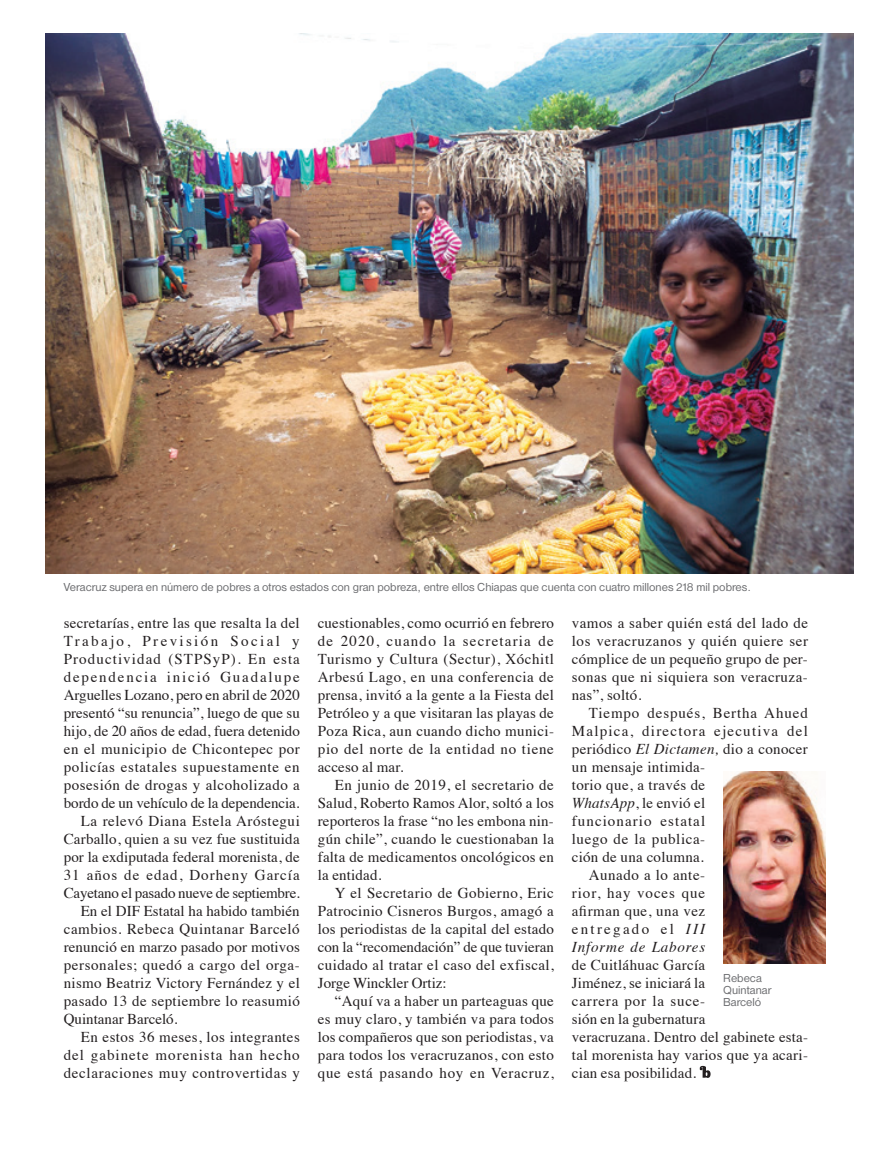
<style>
.page{position:relative;width:893px;height:1149px;background:#fff}
.page>*{position:absolute;margin:0;border:0;box-sizing:border-box;transform-origin:0 0}
.t1{font:15px/18px "Times";letter-spacing:.025em;color:#231f20;text-align:justify}
.t2{font:15px "Times";color:#231f20}
.t3{font:15px "Times";letter-spacing:.005em;color:#231f20}
.t4{font:15px "Times";letter-spacing:.045em;color:#231f20}
.t5{font:15px "Times";letter-spacing:.065em;color:#231f20}
.t6{font:15px "Times";letter-spacing:.07em;color:#231f20}
.t7{font:15px "Times";letter-spacing:.06em;color:#231f20}
.t8{font:15px "Times";letter-spacing:-.015em;color:#231f20}
.t9{font:15px "Times";letter-spacing:-.005em;color:#231f20}
.t10{font:15px "Times";letter-spacing:.08em;color:#231f20}
.t11{font:15px "Times";letter-spacing:.12em;color:#231f20}
.t12{font:15px "Times";letter-spacing:.16em;color:#231f20}
.t13{font:italic 15px "Times";letter-spacing:.055em;color:#231f20}
.t14{font:15px "Times";letter-spacing:.15em;color:#231f20}
.t15{font:12px/12px "Nimbus San D";color:#6c6d70}
.s1{font-style:italic}
</style>
<div class="page">
<svg style="left:700px;top:1065px;width:11px;height:12px"></svg>
<img style="left:46px;top:33px;width:808px;height:540px">
<img style="left:723px;top:771px;width:103px;height:192px">
<p class="t15" style="left:64px;top:581px;width:689px">Veracruz supera en número de pobres a otros estados con gran pobreza, entre ellos Chiapas que cuenta con cuatro millones 218 mil pobres.</p>
<p class="t1" style="left:64px;top:612px;width:237px">secretarías, entre las que resalta la del</p>
<p class="t12" style="left:64px;top:626px;width:237px">Trabajo, Previsión Social y</p>
<p class="t6" style="left:64px;top:644px;width:238px">Productividad (STPSyP). En esta</p>
<p class="t11" style="left:64px;top:662px;width:237px">dependencia inició Guadalupe</p>
<p class="t2" style="left:64px;top:680px;width:238px">Arguelles Lozano, pero en abril de 2020</p>
<p class="t2" style="left:64px;top:698px;width:238px">presentó “su renuncia”, luego de que su</p>
<p class="t2" style="left:64px;top:716px;width:238px">hijo, de 20 años de edad, fuera detenido</p>
<p class="t1" style="left:64px;top:738px;width:238px">en el municipio de Chicontepec por</p>
<p class="t4" style="left:64px;top:752px;width:237px">policías estatales supuestamente en</p>
<p class="t1" style="left:64px;top:774px;width:238px">posesión de drogas y alcoholizado a</p>
<p class="t9" style="left:64px;top:788px;width:237px">bordo de un vehículo de la dependencia.</p>
<p class="t1" style="left:81px;top:810px;width:221px">La relevó Diana Estela Aróstegui</p>
<p class="t1" style="left:64px;top:828px;width:237px">Carballo, quien a su vez fue sustituida</p>
<p class="t3" style="left:64px;top:842px;width:238px">por la exdiputada federal morenista, de</p>
<p class="t5" style="left:64px;top:860px;width:237px">31 años de edad, Dorheny García</p>
<p class="t8" style="left:64px;top:878px;width:238px">Cayetano el pasado nueve de septiembre.</p>
<p class="t2" style="left:81px;top:896px;width:220px">En el DIF Estatal ha habido también</p>
<p class="t1" style="left:64px;top:918px;width:237px">cambios. Rebeca Quintanar Barceló</p>
<p class="t3" style="left:64px;top:932px;width:238px">renunció en marzo pasado por motivos</p>
<p class="t1" style="left:64px;top:954px;width:238px">personales; quedó a cargo del orga-</p>
<p class="t1" style="left:64px;top:972px;width:238px">nismo Beatriz Victory Fernández y el</p>
<p class="t1" style="left:64px;top:990px;width:238px">pasado 13 de septiembre lo reasumió</p>
<p class="t2" style="left:64px;top:1004px;width:115px">Quintanar Barceló.</p>
<p class="t1" style="left:81px;top:1026px;width:221px">En estos 36 meses, los integrantes</p>
<p class="t5" style="left:64px;top:1040px;width:237px">del gabinete morenista han hecho</p>
<p class="t4" style="left:64px;top:1058px;width:238px">declaraciones muy controvertidas y</p>
<p class="t1" style="left:318px;top:612px;width:238px">cuestionables, como ocurrió en febrero de 2020, cuando la secretaria de Turismo y Cultura (Sectur), Xóchitl Arbesú Lago, en una conferencia de prensa, invitó a la gente a la Fiesta del Petróleo y a que visitaran las playas de Poza Rica, aun cuando dicho munici&shy;pio del norte de la entidad no tiene acceso al mar.</p>
<p class="t1" style="left:318px;top:774px;width:238px;text-indent:17px">En junio de 2019, el secretario de Salud, Roberto Ramos Alor, soltó a los reporteros la frase “no les embona nin&shy;gún chile”, cuando le cuestionaban la falta de medicamentos oncológicos en la entidad.</p>
<p class="t1" style="left:318px;top:882px;width:238px;text-indent:17px">Y el Secretario de Gobierno, Eric Patrocinio Cisneros Burgos, amagó a los periodistas de la capital del estado con la “recomendación” de que tuvieran cuidado al tratar el caso del exfiscal, Jorge Winckler Ortiz:</p>
<p class="t1" style="left:318px;top:990px;width:238px;text-indent:17px">“Aquí va a haber un parteaguas que es muy claro, y también va para todos los compañeros que son periodistas, va para todos los veracruzanos, con esto que está pasando hoy en Veracruz,</p>
<p class="t1" style="left:572px;top:612px;width:238px">vamos a saber quién está del lado de los veracruzanos y quién quiere ser cómplice de un pequeño grupo de per&shy;sonas que ni siquiera son veracruza&shy;nas”, soltó.</p>
<p class="t7" style="left:589px;top:698px;width:220px">Tiempo después, Bertha Ahued</p>
<p class="t10" style="left:572px;top:716px;width:237px">Malpica, directora ejecutiva del</p>
<p class="t1" style="left:572px;top:738px;width:238px">periódico <span class="s1">El Dictamen,</span> dio a conocer</p>
<p class="t1" style="left:572px;top:756px;width:135px">un mensaje intimida-</p>
<p class="t1" style="left:572px;top:774px;width:135px">torio que, a través de</p>
<p class="t1" style="left:572px;top:792px;width:135px"><span class="s1">WhatsApp</span>, le envió el</p>
<p class="t6" style="left:572px;top:806px;width:135px">funcionario estatal</p>
<p class="t1" style="left:572px;top:828px;width:135px">luego de la publica-</p>
<p class="t1" style="left:572px;top:846px;width:134px">ción de una columna.</p>
<p class="t1" style="left:589px;top:864px;width:118px">Aunado a lo ante-</p>
<p class="t7" style="left:572px;top:878px;width:135px">rior, hay voces que</p>
<p class="t1" style="left:572px;top:900px;width:135px">afirman que, una vez</p>
<p class="t14" style="left:572px;top:914px;width:135px">entregado el <span class="s1">III</span></p>
<p class="t13" style="left:572px;top:933px;width:135px">Informe de Labores</p>
<p class="t1" style="left:572px;top:954px;width:238px;text-align:left">de Cuitláhuac García<br>Jiménez, se iniciará la<br>carrera por la suce-<br>sión en la gubernatura<br>veracruzana. Dentro del gabinete esta&shy;tal morenista hay varios que ya acari&shy;cian esa posibilidad.</p>
<p class="t15" style="left:723px;top:971px;width:50px">Rebeca<br>Quintanar<br>Barceló</p>
</div>
